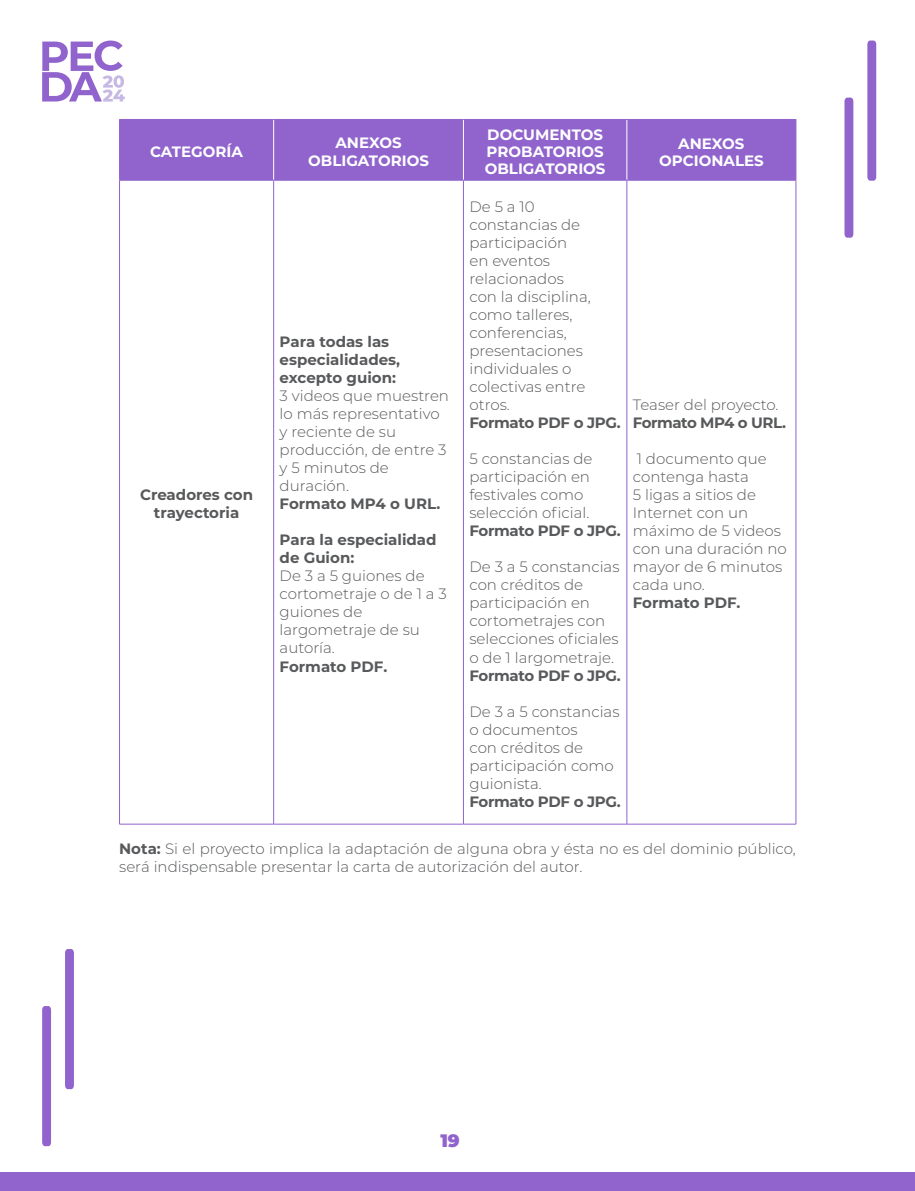
<style>
.page{position:relative;width:915px;height:1191px;background:#fff}
.page>*{position:absolute;margin:0;border:0;box-sizing:border-box;transform-origin:0 0}
.t1{font:900 18px "Montserrat";color:#9064cc}
.t2{font:300 15px/18px "Montserrat";color:#58595b}
.t3{font:700 15px/18px "Montserrat";letter-spacing:-.005em;color:#58595b}
.t4{font:700 15px/17.1px "Montserrat";color:#fff;text-align:center}
.t5{font:700 15px "Montserrat";letter-spacing:-.03em;color:#58595b}
.s1{font-weight:700}
</style>
<div class="page">
<div style="left:0;top:1172px;width:914px;height:19px;background:#9064cc"></div>
<svg style="left:867px;top:41px;width:8px;height:140px"></svg>
<svg style="left:844px;top:98px;width:9px;height:140px"></svg>
<svg style="left:65px;top:949px;width:9px;height:140px"></svg>
<svg style="left:42px;top:1006px;width:9px;height:140px"></svg>
<svg style="left:42px;top:41px;width:83px;height:61px"></svg>
<div style="left:120px;top:120px;width:675px;height:60px;background:#9064cc"></div>
<hr style="left:119px;top:181px;width:1px;height:643px;background:#9064cc">
<hr style="left:273px;top:181px;width:1px;height:643px;background:#9064cc">
<hr style="left:463px;top:181px;width:1px;height:643px;background:#9064cc">
<hr style="left:626px;top:181px;width:1px;height:643px;background:#9064cc">
<hr style="left:795px;top:181px;width:1px;height:643px;background:#9064cc">
<hr style="left:119px;top:824px;width:154px;height:1px;background:#9064cc">
<hr style="left:273px;top:824px;width:190px;height:1px;background:#9064cc">
<hr style="left:463px;top:824px;width:163px;height:1px;background:#9064cc">
<hr style="left:626px;top:824px;width:169px;height:1px;background:#9064cc">
<hr style="left:273px;top:120px;width:1px;height:60px;background:#fff">
<hr style="left:463px;top:120px;width:1px;height:60px;background:#fff">
<hr style="left:626px;top:120px;width:1px;height:60px;background:#fff">
<hr style="left:119px;top:120px;width:1px;height:60px;background:#9064cc">
<hr style="left:119px;top:119px;width:154px;height:1px;background:#9064cc">
<hr style="left:119px;top:180px;width:154px;height:1px;background:#9064cc">
<hr style="left:273px;top:119px;width:190px;height:1px;background:#9064cc">
<hr style="left:273px;top:180px;width:190px;height:1px;background:#9064cc">
<hr style="left:463px;top:119px;width:163px;height:1px;background:#9064cc">
<hr style="left:463px;top:180px;width:163px;height:1px;background:#9064cc">
<hr style="left:626px;top:119px;width:170px;height:1px;background:#9064cc">
<hr style="left:795px;top:120px;width:1px;height:60px;background:#9064cc">
<hr style="left:626px;top:180px;width:170px;height:1px;background:#9064cc">
<p class="t4" style="left:150px;top:142px;width:94px">CATEGORÍA</p>
<p class="t4" style="left:308px;top:133px;width:122px;line-height:18px">ANEXOS<br>OBLIGATORIOS</p>
<p class="t4" style="left:484px;top:125px;width:122px;text-align:left">DOCUMENTOS<br>PROBATORIOS<br>OBLIGATORIOS</p>
<p class="t4" style="left:659px;top:134px;width:106px">ANEXOS<br>OPCIONALES</p>
<p class="t3" style="left:140px;top:485px;width:115px;text-align:center">Creadores con trayectoria</p>
<p class="t3" style="left:279px;top:332px;width:122px">Para todas las especialidades, excepto guion:</p>
<p class="t2" style="left:279px;top:386px;width:171px">3 videos que muestren lo más representativo y reciente de su producción, de entre 3 y 5 minutos de duración.</p>
<p class="t3" style="left:279px;top:494px;width:162px">Formato MP4 o URL.</p>
<p class="t3" style="left:279px;top:530px;width:158px">Para la especialidad de Guion:</p>
<p class="t2" style="left:279px;top:566px;width:169px">De 3 a 5 guiones de cortometraje o de 1 a 3 guiones de largometraje de su autoría.</p>
<p class="t3" style="left:279px;top:656px;width:109px">Formato PDF.</p>
<p class="t2" style="left:469px;top:197px;width:123px">De 5 a 10 constancias de participación<br>en eventos relacionados con la disciplina, como talleres, conferencias, presentaciones individuales o colectivas entre otros.</p>
<p class="t3" style="left:469px;top:413px;width:153px">Formato PDF o JPG.</p>
<p class="t2" style="left:469px;top:449px;width:124px">5 constancias de participación en festivales como selección oficial.</p>
<p class="t3" style="left:469px;top:521px;width:153px">Formato PDF o JPG.</p>
<p class="t2" style="left:469px;top:557px;width:151px">De 3 a 5 constancias con créditos de participación en cortometrajes con selecciones oficiales o de 1 largometraje.</p>
<p class="t3" style="left:469px;top:665px;width:153px">Formato PDF o JPG.</p>
<p class="t2" style="left:469px;top:701px;width:151px">De 3 a 5 constancias o documentos<br>con créditos de participación como guionista.</p>
<p class="t3" style="left:469px;top:791px;width:153px">Formato PDF o JPG.</p>
<p class="t2" style="left:632px;top:395px;width:147px">Teaser del proyecto.</p>
<p class="t5" style="left:632px;top:412px;width:155px">Formato MP4 o URL.</p>
<p class="t2" style="left:632px;top:449px;width:155px">1 documento que contenga hasta<br>5 ligas a sitios de<br>Internet con un máximo de 5 videos con una duración no mayor de 6 minutos cada uno.</p>
<p class="t3" style="left:632px;top:593px;width:109px">Formato PDF.</p>
<p class="t2" style="left:119px;top:839px;width:678px"><span class="s1">Nota:</span> Si el proyecto implica la adaptación de alguna obra y ésta no es del dominio público, será indispensable presentar la carta de autorización del autor.</p>
<p class="t1" style="left:440px;top:1127px;width:21px">19</p>
</div>
